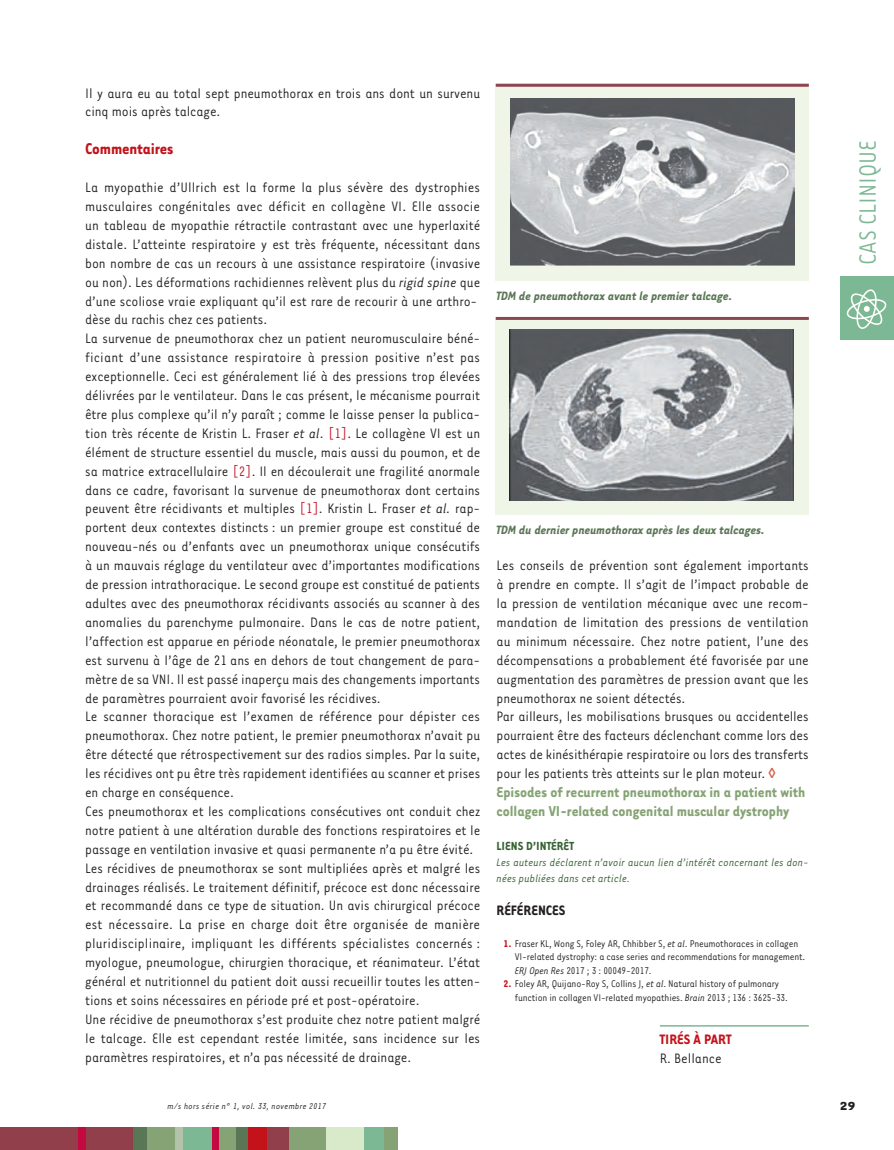
<style>
.page{position:relative;width:894px;height:1150px;background:#fff}
.page>*{position:absolute;margin:0;border:0;box-sizing:border-box;transform-origin:0 0}
.t1{font:27px "Tarzana Narrow";color:#7db894}
.t2{font:700 18px "Tarzana Narrow";letter-spacing:-.005em;color:#c4121a}
.t3{font:700 16.5px/18.9px "Tarzana Narrow";color:#86a375}
.t4{font:15.75px/18.9px "Tarzana Narrow";letter-spacing:-.005em;color:#231f20}
.t5{font:700 15.75px "Tarzana Narrow";color:#231f20}
.t6{font:700 15.75px "Tarzana Narrow";color:#c4121a}
.t7{font:italic 700 13.95px "Tarzana Narrow";color:#5a7755}
.t8{font:700 13.5px "Tarzana Narrow";color:#356231}
.t9{font:700 13.5px "Tarzana Wide";color:#231f20}
.t10{font:italic 12.45px/15.9px "Tarzana Narrow";color:#356231}
.t11{font:11.25px/13.5px "Tarzana Narrow";letter-spacing:-.015em;color:#231f20}
.t12{font:italic 9.75px "Tarzana Narrow";letter-spacing:.025em;color:#231f20}
.s1{font-style:italic}
.s2{color:#c11527}
.s3{font-weight:700;color:#c4121a}
</style>
<div class="page">
<div style="left:0;top:1127px;width:134px;height:23px;background:#913f4b"></div>
<div style="left:235px;top:1127px;width:13px;height:23px;background:#5a7755"></div>
<div style="left:78px;top:1127px;width:7px;height:23px;background:#c40941"></div>
<div style="left:133px;top:1127px;width:22px;height:23px;background:#5a7755"></div>
<div style="left:147px;top:1127px;width:30px;height:23px;background:#86a375"></div>
<div style="left:175px;top:1127px;width:9px;height:23px;background:#b3c3aa"></div>
<div style="left:183px;top:1127px;width:30px;height:23px;background:#7db894"></div>
<div style="left:217px;top:1127px;width:19px;height:23px;background:#86a375"></div>
<div style="left:213px;top:1127px;width:6px;height:23px;background:#c40941"></div>
<div style="left:248px;top:1127px;width:27px;height:23px;background:#c4121a"></div>
<div style="left:287px;top:1127px;width:39px;height:23px;background:#86a375"></div>
<div style="left:267px;top:1127px;width:21px;height:23px;background:#913f4b"></div>
<div style="left:326px;top:1127px;width:38px;height:23px;background:#d9eaca"></div>
<div style="left:364px;top:1127px;width:20px;height:23px;background:#7db894"></div>
<div style="left:383px;top:1127px;width:14px;height:23px;background:#86a375"></div>
<div style="left:840px;top:276px;width:53px;height:64px;background:#7db894"></div>
<svg style="left:846px;top:289px;width:41px;height:40px"></svg>
<div style="left:495px;top:84px;width:313px;height:197px;background:#eff6e8"></div>
<img style="left:510px;top:98px;width:283px;height:167px">
<hr style="left:495px;top:84px;width:313px;height:3px;background:#8d454f">
<div style="left:495px;top:317px;width:313px;height:197px;background:#eff6e8"></div>
<img style="left:509px;top:329px;width:284px;height:171px">
<hr style="left:495px;top:317px;width:313px;height:3px;background:#8d454f">
<hr style="left:659px;top:1025px;width:149px;height:1px;background:#7db894">
<p class="t4" style="left:85px;top:85px;width:396px">Il y aura eu au total sept pneumothorax en trois ans dont un survenu cinq mois après talcage.</p>
<p class="t2" style="left:85px;top:143px;width:90px">Commentaires</p>
<p class="t4" style="left:85px;top:179px;width:396px">La myopathie d’Ullrich est la forme la plus sévère des dystrophies musculaires congénitales avec déficit en collagène VI. Elle associe un tableau de myopathie rétractile contrastant avec une hyperlaxité distale. L’atteinte respiratoire y est très fréquente, nécessitant dans bon nombre de cas un recours à une assistance respiratoire (invasive ou non). Les déformations rachidiennes relèvent plus du <span class="s1">rigid spine</span> que d’une scoliose vraie expliquant qu’il est rare de recourir à une arthro&shy;dèse du rachis chez ces patients.<br>La survenue de pneumothorax chez un patient neuromusculaire béné&shy;ficiant d’une assistance respiratoire à pression positive n’est pas exceptionnelle. Ceci est généralement lié à des pressions trop élevées délivrées par le ventilateur. Dans le cas présent, le mécanisme pourrait être plus complexe qu’il n’y paraît ; comme le laisse penser la publica&shy;tion très récente de Kristin L. Fraser <span class="s1">et al</span>. <span class="s2">[1]</span>. Le collagène VI est un élément de structure essentiel du muscle, mais aussi du poumon, et de sa matrice extracellulaire <span class="s2">[2]</span>. Il en découlerait une fragilité anormale dans ce cadre, favorisant la survenue de pneumothorax dont certains peuvent être récidivants et multiples <span class="s2">[1]</span>. Kristin L. Fraser <span class="s1">et al.</span> rap&shy;portent deux contextes distincts : un premier groupe est constitué de nouveau-nés ou d’enfants avec un pneumothorax unique consécutifs à un mauvais réglage du ventilateur avec d’importantes modifications de pression intrathoracique. Le second groupe est constitué de patients adultes avec des pneumothorax récidivants associés au scanner à des anomalies du parenchyme pulmonaire. Dans le cas de notre patient, l’affection est apparue en période néonatale, le premier pneumothorax est survenu à l’âge de 21 ans en dehors de tout changement de para&shy;mètre de sa VNI. Il est passé inaperçu mais des changements importants de paramètres pourraient avoir favorisé les récidives.<br>Le scanner thoracique est l’examen de référence pour dépister ces pneumothorax. Chez notre patient, le premier pneumothorax n’avait pu être détecté que rétrospectivement sur des radios simples. Par la suite, les récidives ont pu être très rapidement identifiées au scanner et prises en charge en conséquence.<br>Ces pneumothorax et les complications consécutives ont conduit chez notre patient à une altération durable des fonctions respiratoires et le passage en ventilation invasive et quasi permanente n’a pu être évité.<br>Les récidives de pneumothorax se sont multipliées après et malgré les drainages réalisés. Le traitement définitif, précoce est donc nécessaire et recommandé dans ce type de situation. Un avis chirurgical précoce est nécessaire. La prise en charge doit être organisée de manière pluridisciplinaire, impliquant les différents spécialistes concernés : myologue, pneumologue, chirurgien thoracique, et réanimateur. L’état général et nutritionnel du patient doit aussi recueillir toutes les atten&shy;tions et soins nécessaires en période pré et post-opératoire.<br>Une récidive de pneumothorax s’est produite chez notre patient malgré le talcage. Elle est cependant restée limitée, sans incidence sur les paramètres respiratoires, et n’a pas nécessité de drainage.</p>
<p class="t7" style="left:496px;top:292px;width:237px">TDM de pneumothorax avant le premier talcage.</p>
<p class="t7" style="left:496px;top:525px;width:270px">TDM du dernier pneumothorax après les deux talcages.</p>
<p class="t4" style="left:496px;top:557px;width:313px">Les conseils de prévention sont également importants à prendre en compte. Il s’agit de l’impact probable de la pression de ventilation mécanique avec une recom&shy;mandation de limitation des pressions de ventilation au minimum nécessaire. Chez notre patient, l’une des décompensations a probablement été favorisée par une augmentation des paramètres de pression avant que les pneumothorax ne soient détectés.<br>Par ailleurs, les mobilisations brusques ou accidentelles pourraient être des facteurs déclenchant comme lors des actes de kinésithérapie respiratoire ou lors des transferts pour les patients très atteints sur le plan moteur.</p>
<p class="t3" style="left:496px;top:784px;width:310px">Episodes of recurrent pneumothorax in a patient with collagen VI-related congenital muscular dystrophy</p>
<p class="t8" style="left:496px;top:842px;width:79px">LIENS D’INTÉRÊT</p>
<p class="t10" style="left:496px;top:855px;width:313px">Les auteurs déclarent n’avoir aucun lien d’intérêt concernant les don&shy;nées publiées dans cet article.</p>
<p class="t5" style="left:496px;top:905px;width:70px">RÉFÉRENCES</p>
<p class="t11" style="left:514px;top:937px;width:292px;text-indent:-11px"><span class="s3">1.</span> Fraser KL, Wong S, Foley AR, Chhibber S, <span class="s1">et al</span>. Pneumothoraces in collagen<br>VI-related dystrophy: a case series and recommendations for management.<br><span class="s1">ERJ Open Res</span> 2017 ; 3 : 00049-2017.</p>
<p class="t11" style="left:514px;top:978px;width:274px;text-indent:-11px"><span class="s3">2.</span> Foley AR, Quijano-Roy S, Collins J, <span class="s1">et al</span>. Natural history of pulmonary function in collagen VI-related myopathies. <span class="s1">Brain</span> 2013 ; 136 : 3625-33.</p>
<p class="t6" style="left:659px;top:1033px;width:73px">TIRÉS À PART</p>
<p class="t4" style="left:659px;top:1050px;width:63px">R. Bellance</p>
<h1 class="t1" style="left:858px;top:265px;width:126px;rotate:-90deg">CAS CLINIQUE</h1>
<p class="t12" style="left:167px;top:1103px;width:160px">m/s hors série n° 1, vol. 33, novembre 2017</p>
<p class="t9" style="left:839px;top:1101px;width:18px">29</p>
</div>
